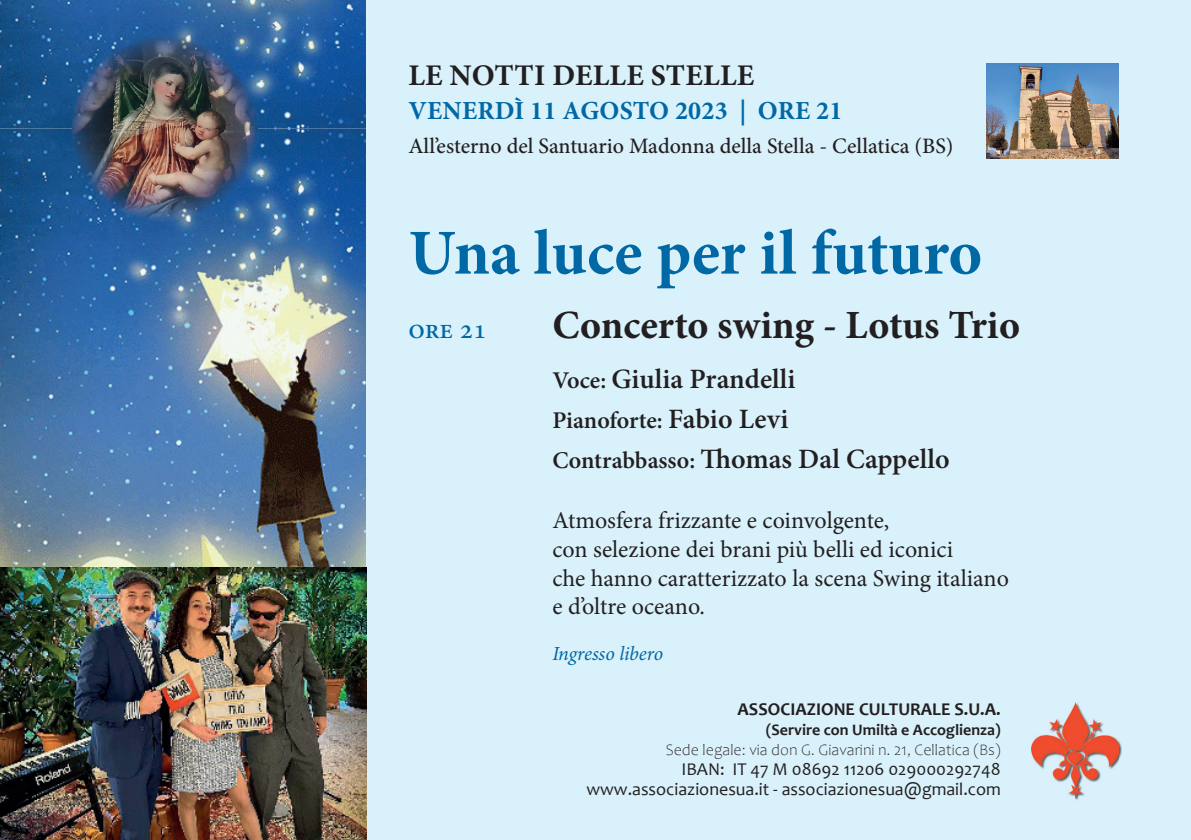
<style>
.page{position:relative;width:1191px;height:840px;background:#fff}
.page>*{position:absolute;margin:0;border:0;box-sizing:border-box;transform-origin:0 0}
.t1{font:700 64px "Minion Pro";color:#0068a5}
.t2{font:700 40px "Minion Pro";color:#231f20}
.t3{font:700 30px "Minion Pro";letter-spacing:.01em;color:#231f20}
.t4{font:600 28px "Minion Pro";color:#231f20}
.t5{font:500 28px "Minion Pro";color:#0068a5}
.t6{font:700 26px "Minion Pro";letter-spacing:.01em;color:#0068a5}
.t7{font:24px/28.8px "Minion Pro";color:#231f20}
.t8{font:600 24px/40px "Minion Pro";letter-spacing:-.005em;color:#231f20}
.t9{font:500 22px "Minion Pro";color:#231f20}
.t10{font:italic 20px "Minion Pro";letter-spacing:-.01em;color:#0068a5}
.t11{font:18px/20px "Candara";color:#231f20;text-align:right}
.t12{font:700 18px "Candara";color:#231f20}
.t13{font:300 16px "Candara";color:#231f20}
.t14{font:700 16px "Candara";color:#231f20}
.s1{font-size:24px}
.s2{font-size:28px}
</style>
<div class="page">
<img style="left:0;top:0;width:367px;height:567px">
<div style="left:367px;top:0;width:824px;height:839px;background:#d9f1fb"></div>
<img style="left:1075px;top:741px;width:47px;height:59px">
<img style="left:1031px;top:702px;width:88px;height:95px">
<img style="left:1031px;top:749px;width:1px;height:48px">
<img style="left:72px;top:36px;width:186px;height:185px">
<img style="left:986px;top:63px;width:133px;height:96px">
<img style="left:0;top:567px;width:367px;height:272px">
<p class="t3" style="left:408px;top:55px;width:347px">LE NOTTI DELLE STELLE</p>
<p class="t6" style="left:408px;top:93px;width:435px">VENERDÌ 11 AGOSTO 2023 | ORE 21</p>
<p class="t9" style="left:408px;top:131px;width:547px">All’esterno del Santuario Madonna della Stella - Cellatica (BS)</p>
<h1 class="t1" style="left:409px;top:208px;width:575px">Una luce per il futuro</h1>
<p class="t5" style="left:408px;top:309px;width:80px">ore 21</p>
<h2 class="t2" style="left:552px;top:296px;width:469px">Concerto swing - Lotus Trio</h2>
<p class="t4" style="left:552px;top:359px;width:245px"><span class="s1">Voce:</span> Giulia Prandelli</p>
<p class="t8" style="left:552px;top:399px;width:237px">Pianoforte: <span class="s2">Fabio Levi<br></span>Contrabbasso:</p>
<p class="t4" style="left:731px;top:439px;width:220px">omas Dal Cappello</p>
<p class="t7" style="left:552px;top:505px;width:458px">Atmosfera frizzante e coinvolgente,<br>con selezione dei brani più belli ed iconici<br>che hanno caratterizzato la scena Swing italiano e d’oltre oceano.</p>
<p class="t10" style="left:552px;top:640px;width:112px">Ingresso libero</p>
<p class="t12" style="left:737px;top:697px;width:264px">ASSOCIAZIONE CULTURALE S.U.A.</p>
<p class="t14" style="left:766px;top:719px;width:236px">(Servire con Umiltà e Accoglienza)</p>
<p class="t13" style="left:666px;top:740px;width:336px">Sede legale: via don G. Giavarini n. 21, Cellatica (Bs)</p>
<p class="t11" style="left:586px;top:758px;width:416px">IBAN: IT 47 M 08692 11206 029000292748 www.associazionesua.it - associazionesua@gmail.com</p>
</div>
